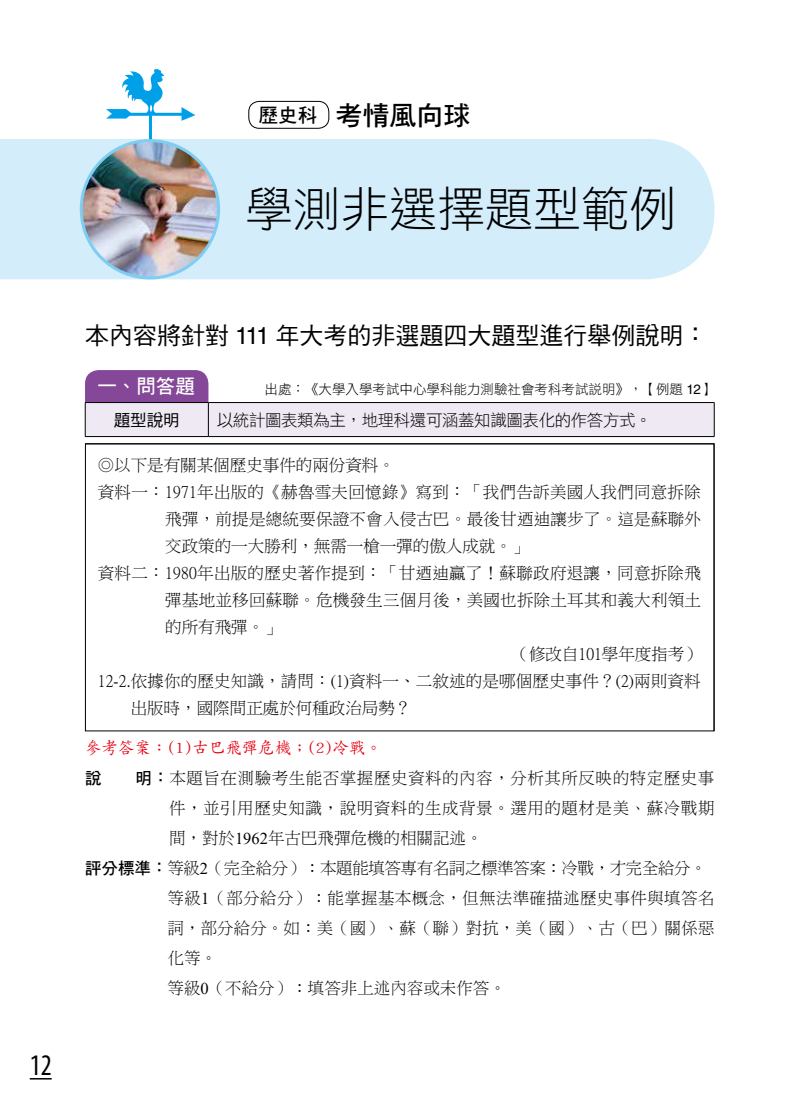
<style>
.page{position:relative;width:808px;height:1106px;background:#fff}
.page>*{position:absolute;margin:0;border:0;box-sizing:border-box;transform-origin:0 0}
.t1{font:48px "DF Hei Std W3";color:#000}
.t2{font:condensed 30px "Myriad Pro";color:#000;scale:.95 1}
.t3{font:27px "DF Hei Std W7";color:#000}
.t4{font:24px "DF Hei Std W5";color:#000}
.t5{font:19.5px "DF Hei Std W7";color:#fff}
.t6{font:16.5px "P Ming Li U";letter-spacing:.015em;color:#000}
.t7{font:16.5px "DF Ming Std W3";letter-spacing:.02em;color:#000}
.t8{font:16.5px "DF Ming Std W3";color:#000}
.t9{font:16.5px "DF Ming Std W3";letter-spacing:-.025em;color:#000}
.t10{font:16.5px "DF Hei Std W3";letter-spacing:-.025em;color:#000}
.t11{font:500 16.5px "AR Kai B5";color:#e60012}
.t12{font:16.5px "DF Hei Std W5";color:#000}
.t13{font:16.5px "DF Hei Std W7";color:#000}
.t14{font:13.5px "DF Hei Std W3";color:#000}
.s1{font-size:19.5px}
.s2{font-family:"Helvetica LT Std"}
.s3{font-family:"DF Hei Std W7"}
.s4{font-family:"Times New Roman"}
</style>
<div class="page">
<svg style="left:30px;top:1078px;width:22px;height:1px"></svg>
<div style="left:0;top:139px;width:714px;height:140px;background:#d3edfb"></div>
<hr style="left:149px;top:114px;width:3px;height:36px;background:#00a0e9">
<hr style="left:116px;top:113px;width:71px;height:3px;background:#00a0e9">
<svg style="left:181px;top:107px;width:14px;height:14px"></svg>
<svg style="left:106px;top:69px;width:58px;height:50px"></svg>
<img style="left:81px;top:141px;width:138px;height:137px;border-radius:69px">
<div style="left:80px;top:139px;width:140px;height:140px;border:3px solid #7ecef4;border-radius:50%"></div>
<div style="left:248px;top:101px;width:81px;height:28px;border:1px solid #000;border-radius:10px"></div>
<svg style="left:85px;top:370px;width:629px;height:66px"></svg>
<hr style="left:85px;top:402px;width:123px;height:1px;background:#000">
<hr style="left:85px;top:403px;width:1px;height:33px;background:#000">
<hr style="left:208px;top:402px;width:506px;height:1px;background:#000">
<hr style="left:208px;top:403px;width:1px;height:33px;background:#000">
<hr style="left:714px;top:403px;width:1px;height:33px;background:#000">
<hr style="left:85px;top:436px;width:123px;height:1px;background:#000">
<hr style="left:208px;top:436px;width:506px;height:1px;background:#000">
<div style="left:85px;top:443px;width:629px;height:288px;border:1px solid #000"></div>
<h3 class="t3" style="left:259px;top:100px;width:213px"><span class="s1">歷史科</span> 考情風向球</h3>
<h1 class="t1" style="left:245px;top:183px;width:433px">學測非選擇題型範例</h1>
<h2 class="t2" style="left:30px;top:1046px;width:25px">12</h2>
<h3 class="t4" style="left:85px;top:322px;width:624px">本內容將針對 <span class="s2">111</span> 年大考的非選題四大題型進行舉例說明：</h3>
<p class="t5" style="left:97px;top:376px;width:99px">一、問答題</p>
<p class="t12" style="left:114px;top:410px;width:67px">題型說明</p>
<p class="t10" style="left:217px;top:410px;width:436px">以統計圖表類為主，地理科還可涵蓋知識圖表化的作答方式。</p>
<p class="t14" style="left:264px;top:382px;width:451px">出處：《大學入學考試中心學科能力測驗社會考科考試說明》，【例題 <span class="s2">12</span>】</p>
<p class="t6" style="left:98px;top:457px;width:298px">◎以下是有關某個歷史事件的兩份資料。</p>
<p class="t6" style="left:98px;top:484px;width:605px">資料一：1971年出版的《赫魯雪夫回憶錄》寫到：「我們告訴美國人我們同意拆除</p>
<p class="t6" style="left:165px;top:511px;width:537px">飛彈，前提是總統要保證不會入侵古巴。最後甘迺迪讓步了。這是蘇聯外</p>
<p class="t6" style="left:165px;top:538px;width:365px">交政策的一大勝利，無需一槍一彈的傲人成就。」</p>
<p class="t6" style="left:98px;top:565px;width:605px">資料二：1980年出版的歷史著作提到：「甘迺迪贏了！蘇聯政府退讓，同意拆除飛</p>
<p class="t6" style="left:165px;top:592px;width:537px">彈基地並移回蘇聯。危機發生三個月後，美國也拆除土耳其和義大利領土</p>
<p class="t6" style="left:165px;top:619px;width:117px">的所有飛彈。」</p>
<p class="t6" style="left:513px;top:646px;width:190px">（修改自101學年度指考）</p>
<p class="t6" style="left:98px;top:673px;width:604px">12-2.依據你的歷史知識，請問：(1)資料一、二敘述的是哪個歷史事件？(2)兩則資料</p>
<p class="t6" style="left:131px;top:700px;width:282px">出版時，國際間正處於何種政治局勢？</p>
<p class="t11" style="left:85px;top:739px;width:298px">參考答案：(1)古巴飛彈危機；(2)冷戰。</p>
<p class="t13" style="left:85px;top:769px;width:18px">說</p>
<p class="t7" style="left:135px;top:769px;width:580px"><span class="s3">明：</span>本題旨在測驗考生能否掌握歷史資料的內容，分析其所反映的特定歷史事</p>
<p class="t7" style="left:169px;top:799px;width:547px">件，並引用歷史知識，說明資料的生成背景。選用的題材是美、蘇冷戰期</p>
<p class="t8" style="left:169px;top:829px;width:315px">間，對於<span class="s4">1962</span>年古巴飛彈危機的相關記述。</p>
<p class="t9" style="left:85px;top:859px;width:623px"><span class="s3">評分標準：</span>等級<span class="s4">2</span>（完全給分）：本題能填答專有名詞之標準答案：冷戰，才完全給分。</p>
<p class="t7" style="left:168px;top:889px;width:548px">等級<span class="s4">1</span>（部分給分）：能掌握基本概念，但無法準確描述歷史事件與填答名</p>
<p class="t7" style="left:168px;top:919px;width:548px">詞，部分給分。如：美（國）、蘇（聯）對抗，美（國）、古（巴）關係惡</p>
<p class="t7" style="left:168px;top:949px;width:51px">化等。</p>
<p class="t8" style="left:168px;top:979px;width:340px">等級<span class="s4">0</span>（不給分）：填答非上述內容或未作答。</p>
</div>
